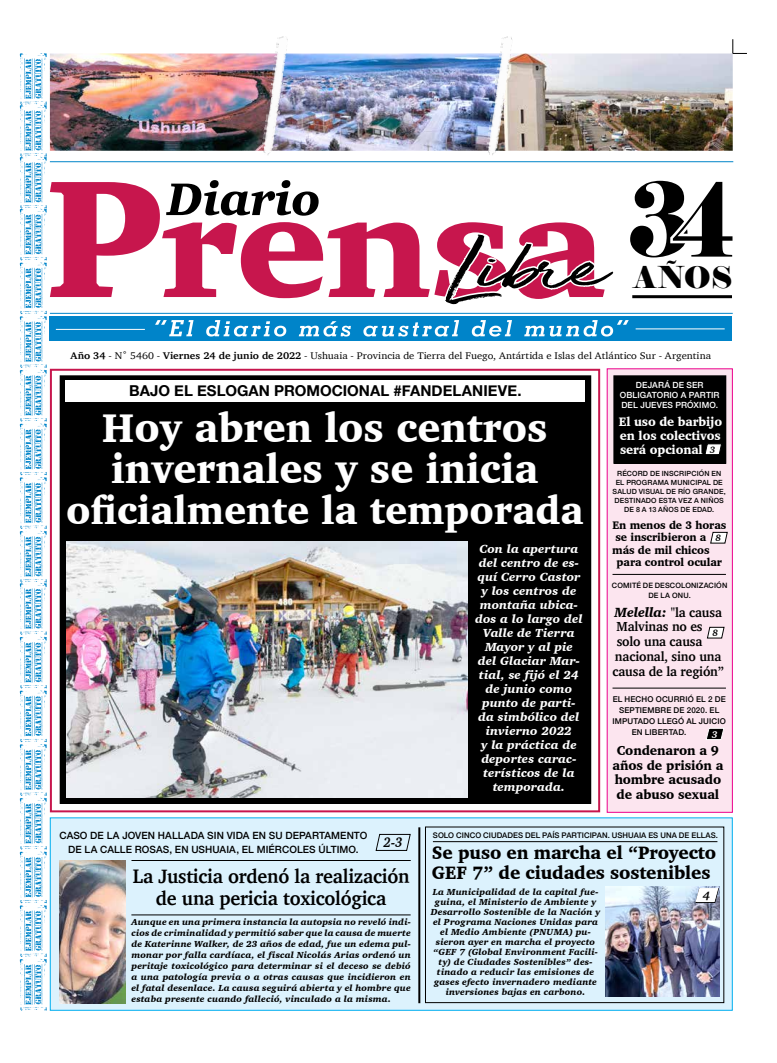
<style>
.page{position:relative;width:777px;height:1063px;background:#fff}
.page>*{position:absolute;margin:0;border:0;box-sizing:border-box;transform-origin:0 0}
.t1{font:102px "Elephant";color:#000;scale:.84 1}
.t2{font:900 41px/41px "Charter";color:#fff;scale:.95 1}
.t3{font:900 39.6px "Charter";color:#fff;scale:.95 1}
.t4{font:30.1px "Elephant";color:#000}
.t5{font:700 19.8px/21.9px "Charter";letter-spacing:-.01em;color:#000;text-align:center;scale:.95 1}
.t6{font:900 18.4px/20.3px "Charter";letter-spacing:-.01em;color:#000;scale:.95 1}
.t7{font:700 15px "Helvetica Neue";color:#000}
.t8{font:italic 700 14.1px "Charter";color:#000;scale:.91 1}
.t9{font:italic 900 13.6px "Charter";letter-spacing:-.01em;color:#000;scale:.95 1}
.t10{font:700 13.4px "Charter";letter-spacing:-.01em;color:#000;scale:.95 1}
.t11{font:900 13.2px/14.6px "Charter";letter-spacing:-.01em;color:#000;text-align:center;scale:.95 1}
.t12{font:900 12.6px/13.9px "Charter";letter-spacing:-.01em;color:#fff;text-align:justify;scale:.95 1}
.t13{font:italic 700 12.4px "Charter";color:#000}
.t14{font:italic 900 12px/14px "Charter";letter-spacing:.005em;color:#fff;text-align:center}
.t15{font:900 11.2px "Charter";letter-spacing:-.01em;color:#000;scale:.95 1}
.t16{font:500 10px/14px "Helvetica Neue";letter-spacing:.01em;color:#000;text-align:center}
.t17{font:9.9px "Charter";letter-spacing:.005em;color:#000;scale:1.07 1}
.t18{font:italic 700 9.9px "Charter";color:#fff}
.t19{font:italic 700 9.4px "Charter";color:#000}
.t20{font:italic 900 9px/10px "Charter";letter-spacing:.015em;color:#000;text-align:justify}
.t21{font:500 8.5px/10px "Helvetica Neue";letter-spacing:.015em;color:#fff;text-align:center}
.t22{font:500 8px "Helvetica Neue";letter-spacing:.015em;color:#000}
.t23{font:500 7.8px "Helvetica Neue";letter-spacing:.01em;color:#000}
.t24{font:500 7.4px/10.3px "Helvetica Neue";letter-spacing:.02em;color:#000;text-align:center}
.t25{font:500 7.1px/8.9px "Helvetica Neue";letter-spacing:.02em;color:#000;text-align:center}
.s1{font-weight:700}
.s2{font-weight:700;font-style:normal;font-size:13.4px}
</style>
<div class="page">
<img style="left:20px;top:39px;width:727px;height:972px">
<h1 class="t1" style="left:628px;top:156px;width:75px">3</h1>
<h1 class="t1" style="left:674px;top:156px;width:73px">4</h1>
<h3 class="t4" style="left:634px;top:258px;width:100px">AÑOS</h3>
<p class="t17" style="left:70px;top:347px;width:600px"><span class="s1">Año 34</span> - N˚ 5460 - <span class="s1">Viernes 24 de junio de 2022</span> - Ushuaia - Provincia de Tierra del Fuego, Antártida e Islas del Atlántico Sur - Argentina</p>
<h3 class="t7" style="left:129px;top:379px;width:394px">BAJO EL ESLOGAN PROMOCIONAL #FANDELANIEVE.</h3>
<h2 class="t2" style="left:102px;top:407px;width:470px">Hoy abren los centros invernales y se inicia</h2>
<h3 class="t3" style="left:66px;top:486px;width:546px">oficialmente la temporada</h3>
<p class="t14" style="left:475px;top:542px;width:109px">Con la apertura del centro de es&shy;quí Cerro Castor y los centros de montaña ubica&shy;dos a lo largo del<br>Valle de Tierra<br>Mayor y al pie del Glaciar Mar&shy;tial, se fijó el 24 de junio como punto de parti&shy;da simbólico del invierno 2022<br>y la práctica de deportes carac&shy;terísticos de la temporada.</p>
<p class="t21" style="left:620px;top:380px;width:101px">DEJARÁ DE SER<br>OBLIGATORIO A PARTIR<br>DEL JUEVES PRÓXIMO.</p>
<h3 class="t12" style="left:618px;top:415px;width:110px">El uso de barbijo en los colectivos será opcional</h3>
<p class="t19" style="left:710px;top:441px;width:7px">3</p>
<p class="t25" style="left:612px;top:469px;width:115px">RÉCORD DE INSCRIPCIÓN EN<br>EL PROGRAMA MUNICIPAL DE<br>SALUD VISUAL DE RÍO GRANDE,<br>DESTINADO ESTA VEZ A NIÑOS<br>DE 8 A 13 AÑOS DE EDAD.</p>
<p class="t15" style="left:612px;top:518px;width:121px">En menos de 3 horas</p>
<p class="t15" style="left:615px;top:531px;width:97px">se inscribieron a</p>
<p class="t15" style="left:612px;top:543px;width:104px">más de mil chicos</p>
<p class="t15" style="left:616px;top:555px;width:113px">para control ocular</p>
<p class="t24" style="left:612px;top:579px;width:117px">COMITÉ DE DESCOLONIZACIÓN<br>DE LA ONU.</p>
<h3 class="t9" style="left:614px;top:603px;width:115px">Melella: <span class="s2">"la causa</span></h3>
<h3 class="t10" style="left:616px;top:615px;width:92px">Malvinas no es</h3>
<h3 class="t10" style="left:617px;top:630px;width:92px">solo una causa</h3>
<h3 class="t10" style="left:615px;top:645px;width:114px">nacional, sino una</h3>
<h3 class="t10" style="left:612px;top:660px;width:119px">causa de la región”</h3>
<p class="t19" style="left:715px;top:530px;width:7px">8</p>
<p class="t19" style="left:712px;top:625px;width:7px">8</p>
<p class="t22" style="left:612px;top:693px;width:115px">EL HECHO OCURRIÓ EL 2 DE</p>
<p class="t22" style="left:619px;top:704px;width:102px">SEPTIEMBRE DE 2020. EL</p>
<p class="t22" style="left:612px;top:715px;width:115px">IMPUTADO LLEGÓ AL JUICIO</p>
<p class="t22" style="left:631px;top:726px;width:56px">EN LIBERTAD.</p>
<h3 class="t11" style="left:612px;top:743px;width:118px">Condenaron a 9 años de prisión a hombre acusado de abuso sexual</h3>
<p class="t18" style="left:712px;top:726px;width:7px">3</p>
<p class="t16" style="left:60px;top:828px;width:309px">CASO DE LA JOVEN HALLADA SIN VIDA EN SU DEPARTAMENTO<br>DE LA CALLE ROSAS, EN USHUAIA, EL MIÉRCOLES ÚLTIMO.</p>
<h3 class="t5" style="left:133px;top:865px;width:293px">La Justicia ordenó la realización de una pericia toxicológica</h3>
<h3 class="t8" style="left:383px;top:831px;width:23px">2-3</h3>
<p class="t20" style="left:131px;top:916px;width:281px;line-height:11px">Aunque en una primera instancia la autopsia no reveló indi&shy;cios de criminalidad y permitió saber que la causa de muerte de Katerinne Walker, de 23 años de edad, fue un edema pul&shy;monar por falla cardíaca, el fiscal Nicolás Arias ordenó un peritaje toxicológico para determinar si el deceso se debió a una patología previa o a otras causas que incidieron en el fatal desenlace. La causa seguirá abierta y el hombre que estaba presente cuando falleció, vinculado a la misma.</p>
<p class="t23" style="left:433px;top:829px;width:287px">SOLO CINCO CIUDADES DEL PAÍS PARTICIPAN. USHUAIA ES UNA DE ELLAS.</p>
<h3 class="t6" style="left:432px;top:842px;width:301px">Se puso en marcha el “Proyecto<br>GEF 7” de ciudades sostenibles</h3>
<p class="t20" style="left:431px;top:887px;width:171px;text-align:center">La Municipalidad de la capital fue&shy;guina, el Ministerio de Ambiente y Desarrollo Sostenible de la Nación y el Programa Naciones Unidas para el Medio Ambiente (PNUMA) pu&shy;sieron ayer en marcha el proyecto “GEF 7 (Global Environment Facili&shy;ty) de Ciudades Sostenibles” des&shy;tinado a reducir las emisiones de gases efecto invernadero mediante inversiones bajas en carbono.</p>
<h3 class="t13" style="left:703px;top:885px;width:9px">4</h3>
</div>
